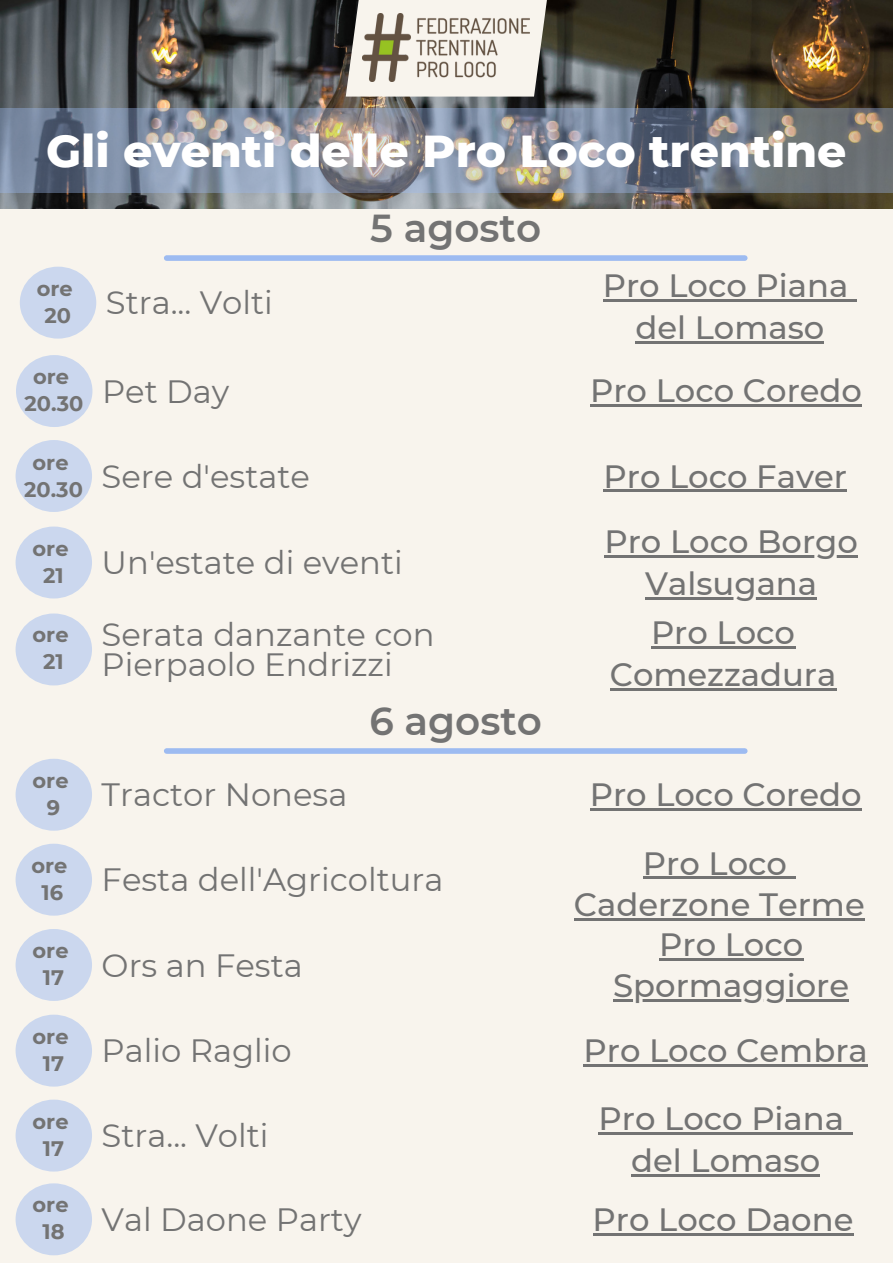
<style>
.page{position:relative;width:893px;height:1264px;background:#fff}
.page>*{position:absolute;margin:0;border:0;box-sizing:border-box;transform-origin:0 0}
.t1{font:800 45.6px "Montserrat";color:#fff}
.t2{font:600 38.85px "Montserrat";color:#737373}
.t3{font:500 32.25px/41.5px "Montserrat";color:#737373;text-align:center}
.t4{font:32.25px/30.3px "Montserrat";color:#737373}
.t5{font:700 21px/27px "Montserrat";color:#737373;text-align:center}
</style>
<div class="page">
<div style="left:0;top:0;width:892px;height:1262px;background:#f8f4ed"></div>
<img style="left:0;top:0;width:892px;height:208px">
<svg style="left:346px;top:0;width:201px;height:97px"></svg>
<img style="left:362px;top:14px;width:168px;height:67px">
<svg style="left:0;top:108px;width:892px;height:85px;background:#7f8693"></svg>
<div style="left:167px;top:255px;width:577px;height:6px;background:#9dbbf1"></div>
<div style="left:16px;top:526px;width:76px;height:72px;background:#cbd7ee;border-radius:50%"></div>
<hr style="left:604px;top:555px;width:253px;height:3px;background:#737373">
<hr style="left:645px;top:597px;width:172px;height:2px;background:#737373">
<div style="left:16px;top:613px;width:76px;height:72px;background:#cbd7ee;border-radius:50%"></div>
<hr style="left:651px;top:646px;width:144px;height:3px;background:#737373">
<hr style="left:609px;top:688px;width:227px;height:2px;background:#737373">
<div style="left:167px;top:748px;width:577px;height:5px;background:#9dbbf1"></div>
<div style="left:16px;top:758px;width:76px;height:72px;background:#cbd7ee;border-radius:50%"></div>
<hr style="left:589px;top:808px;width:272px;height:2px;background:#737373">
<div style="left:16px;top:929px;width:76px;height:71px;background:#cbd7ee;border-radius:50%"></div>
<hr style="left:659px;top:957px;width:144px;height:3px;background:#737373">
<hr style="left:613px;top:999px;width:236px;height:2px;background:#737373">
<div style="left:16px;top:1014px;width:76px;height:72px;background:#cbd7ee;border-radius:50%"></div>
<hr style="left:583px;top:1064px;width:284px;height:2px;background:#737373">
<div style="left:16px;top:1099px;width:76px;height:72px;background:#cbd7ee;border-radius:50%"></div>
<hr style="left:598px;top:1132px;width:246px;height:2px;background:#737373">
<svg style="left:844px;top:1132px;width:8px;height:2px"></svg>
<hr style="left:631px;top:1174px;width:189px;height:2px;background:#737373">
<div style="left:16px;top:355px;width:76px;height:72px;background:#cbd7ee;border-radius:50%"></div>
<hr style="left:590px;top:404px;width:272px;height:3px;background:#737373">
<hr style="left:603px;top:490px;width:243px;height:2px;background:#737373">
<div style="left:16px;top:440px;width:76px;height:72px;background:#cbd7ee;border-radius:50%"></div>
<div style="left:16px;top:843px;width:76px;height:72px;background:#cbd7ee;border-radius:50%"></div>
<hr style="left:643px;top:876px;width:144px;height:3px;background:#737373">
<svg style="left:787px;top:876px;width:8px;height:3px"></svg>
<hr style="left:574px;top:918px;width:290px;height:2px;background:#737373">
<div style="left:16px;top:1183px;width:76px;height:72px;background:#cbd7ee;border-radius:50%"></div>
<hr style="left:592px;top:1233px;width:261px;height:2px;background:#737373">
<div style="left:20px;top:267px;width:76px;height:71px;background:#cbd7ee;border-radius:50%"></div>
<hr style="left:602px;top:300px;width:246px;height:2px;background:#737373">
<svg style="left:848px;top:300px;width:8px;height:2px"></svg>
<hr style="left:635px;top:341px;width:189px;height:2px;background:#737373">
<h1 class="t1" style="left:46px;top:123px;width:801px">Gli eventi delle Pro Loco trentine</h1>
<p class="t2" style="left:370px;top:204px;width:172px">5 agosto</p>
<p class="t5" style="left:37px;top:274px;width:37px">ore<br>20</p>
<p class="t3" style="left:602px;top:265px;width:247px">Pro Loco Piana del Lomaso</p>
<p class="t4" style="left:106px;top:287px;width:168px">Stra... Volti</p>
<p class="t5" style="left:25px;top:363px;width:60px">ore<br>20.30</p>
<p class="t3" style="left:590px;top:370px;width:273px">Pro Loco Coredo</p>
<p class="t4" style="left:102px;top:376px;width:129px">Pet Day</p>
<p class="t5" style="left:24px;top:449px;width:60px">ore<br>20.30</p>
<p class="t5" style="left:33px;top:534px;width:37px">ore<br>21</p>
<p class="t4" style="left:102px;top:461px;width:210px">Sere d'estate</p>
<p class="t3" style="left:603px;top:455px;width:245px">Pro Loco Faver</p>
<p class="t4" style="left:102px;top:547px;width:302px">Un'estate di eventi</p>
<p class="t3" style="left:604px;top:521px;width:255px">Pro Loco Borgo<br>Valsugana</p>
<p class="t5" style="left:33px;top:621px;width:37px">ore<br>21</p>
<p class="t3" style="left:609px;top:612px;width:228px">Pro Loco<br>Comezzadura</p>
<p class="t2" style="left:369px;top:697px;width:174px">6 agosto</p>
<p class="t4" style="left:102px;top:619px;width:334px">Serata danzante con<br>Pierpaolo Endrizzi</p>
<p class="t5" style="left:33px;top:766px;width:37px">ore<br>9</p>
<p class="t3" style="left:589px;top:773px;width:273px">Pro Loco Coredo</p>
<p class="t4" style="left:102px;top:779px;width:247px">Tractor Nonesa</p>
<p class="t5" style="left:31px;top:851px;width:37px">ore<br>16</p>
<p class="t3" style="left:574px;top:842px;width:292px">Pro Loco<br>Caderzone Terme</p>
<p class="t4" style="left:102px;top:864px;width:343px">Festa dell'Agricoltura</p>
<p class="t5" style="left:33px;top:936px;width:37px">ore<br>17</p>
<p class="t4" style="left:102px;top:949px;width:203px">Ors an Festa</p>
<p class="t3" style="left:613px;top:923px;width:237px">Pro Loco<br>Spormaggiore</p>
<p class="t5" style="left:33px;top:1022px;width:37px">ore<br>17</p>
<p class="t3" style="left:583px;top:1030px;width:286px">Pro Loco Cembra</p>
<p class="t4" style="left:102px;top:1035px;width:192px">Palio Raglio</p>
<p class="t5" style="left:33px;top:1107px;width:37px">ore<br>17</p>
<p class="t3" style="left:598px;top:1098px;width:247px">Pro Loco Piana del Lomaso</p>
<p class="t4" style="left:102px;top:1120px;width:168px">Stra... Volti</p>
<p class="t5" style="left:33px;top:1191px;width:37px">ore<br>18</p>
<p class="t3" style="left:592px;top:1198px;width:262px">Pro Loco Daone</p>
<p class="t4" style="left:102px;top:1204px;width:261px">Val Daone Party</p>
</div>
